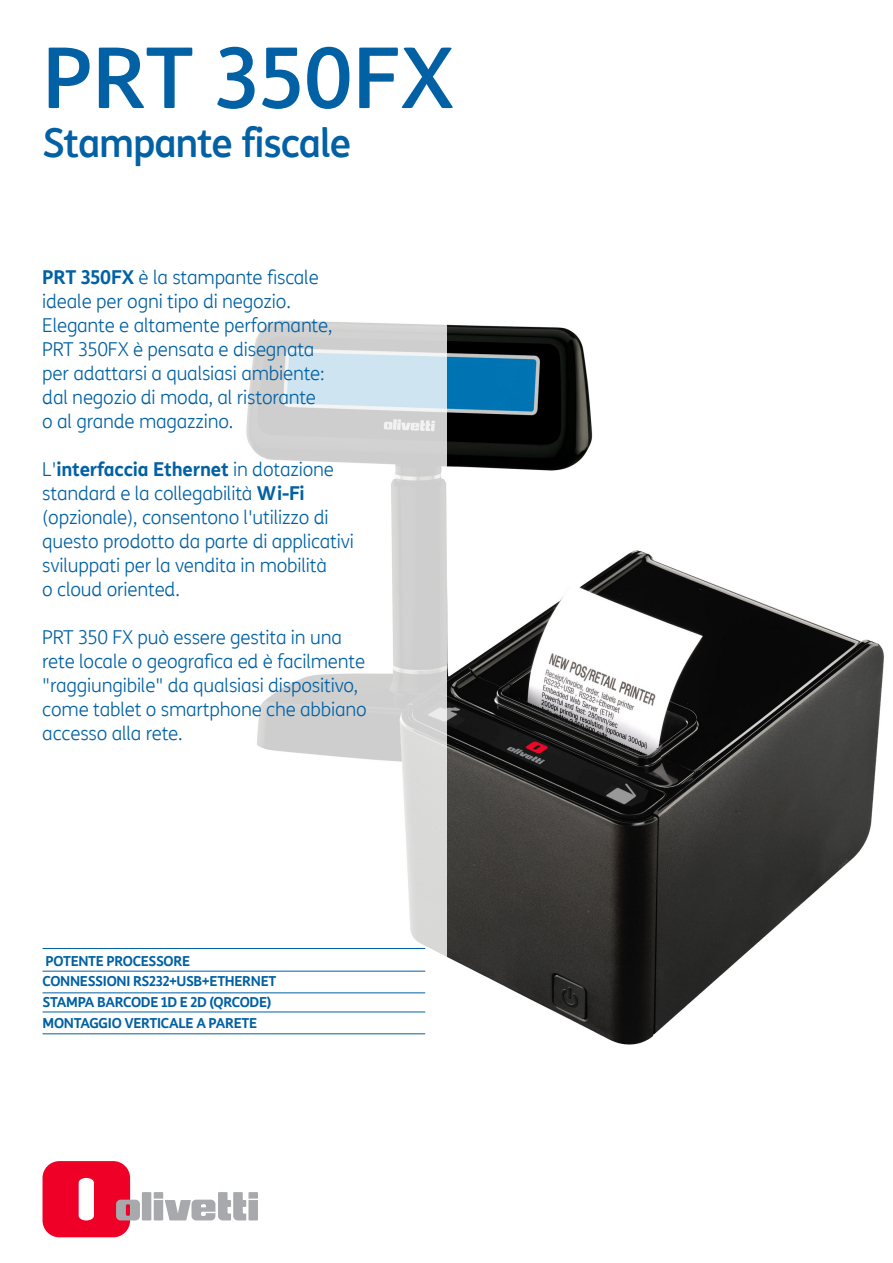
<style>
.page{position:relative;width:893px;height:1263px;background:#fff}
.page>*{position:absolute;margin:0;border:0;box-sizing:border-box;transform-origin:0 0}
.t1{font:500 84px "TIM Sans";color:#0161a4}
.Normale{font:500 39px "TIM Sans";letter-spacing:-.03em;color:#0161a4}
.t2{font:300 18.75px/24px "TIM Sans";letter-spacing:-.01em;color:#0161a4}
.t3{font:700 13.5px "TIM Sans";letter-spacing:-.025em;color:#0161a4}
.s1{font-weight:700}
</style>
<div class="page">
<img style="left:219px;top:324px;width:665px;height:721px">
<svg style="left:42px;top:320px;width:404px;height:645px"></svg>
<hr style="left:43px;top:1033px;width:382px;height:1px;background:#0161a4">
<hr style="left:43px;top:948px;width:382px;height:1px;background:#0161a4">
<hr style="left:43px;top:971px;width:382px;height:1px;background:#0161a4">
<hr style="left:43px;top:992px;width:382px;height:1px;background:#0161a4">
<svg style="left:43px;top:1161px;width:97px;height:76px"></svg>
<div style="left:142px;top:1192px;width:9px;height:28px;background:#a8a9ad"></div>
<svg style="left:154px;top:1192px;width:104px;height:28px"></svg>
<hr style="left:43px;top:1012px;width:382px;height:1px;background:#0161a4">
<p class="t1" style="left:42px;top:16px;width:413px">PRT 350FX</p>
<p class="Normale" style="left:43px;top:114px;width:310px">Stampante fiscale</p>
<p class="t2" style="left:42px;top:265px;width:278px"><span class="s1">PRT 350FX</span> è la stampante fiscale ideale per ogni tipo di negozio.</p>
<p class="t2" style="left:42px;top:313px;width:292px">Elegante e altamente performante,</p>
<p class="t2" style="left:42px;top:337px;width:274px">PRT 350FX è pensata e disegnata</p>
<p class="t2" style="left:42px;top:361px;width:284px">per adattarsi a qualsiasi ambiente:</p>
<p class="t2" style="left:42px;top:385px;width:275px">dal negozio di moda, al ristorante</p>
<p class="t2" style="left:42px;top:409px;width:193px">o al grande magazzino.</p>
<p class="t2" style="left:42px;top:457px;width:313px">L'<span class="s1">interfaccia Ethernet</span> in dotazione standard e la collegabilità <span class="s1">Wi-Fi </span>(opzionale), consentono l'utilizzo di questo prodotto da parte di applicativi sviluppati per la vendita in mobilità</p>
<p class="t2" style="left:42px;top:577px;width:139px">o cloud oriented.</p>
<p class="t2" style="left:42px;top:625px;width:324px">PRT 350 FX può essere gestita in una rete locale o geografica ed è facilmente</p>
<p class="t2" style="left:42px;top:673px;width:326px">"raggiungibile" da qualsiasi dispositivo, come tablet o smartphone che abbiano accesso alla rete.</p>
<p class="t3" style="left:46px;top:950px;width:146px">POTENTE PROCESSORE</p>
<p class="t3" style="left:43px;top:971px;width:235px">CONNESSIONI RS232+USB+ETHERNET</p>
<p class="t3" style="left:43px;top:992px;width:231px">STAMPA BARCODE 1D E 2D (QRCODE)</p>
<p class="t3" style="left:43px;top:1013px;width:216px">MONTAGGIO VERTICALE A PARETE</p>
</div>
